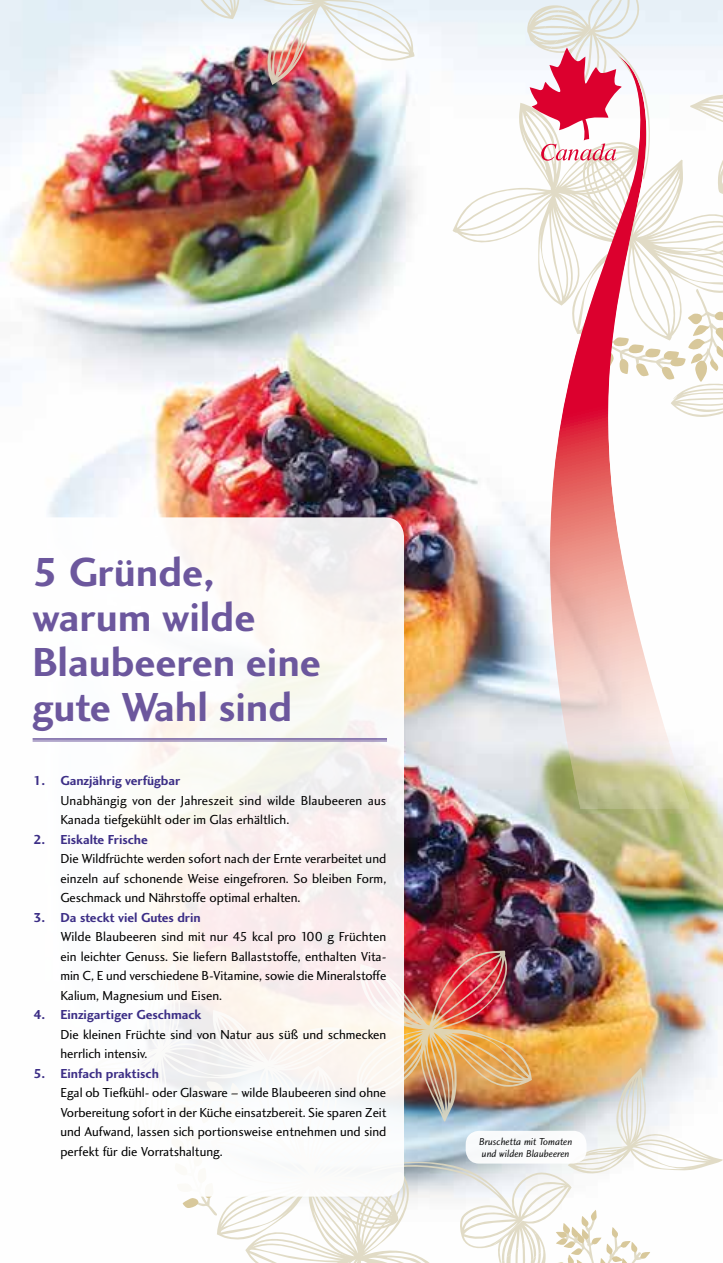
<style>
.page{position:relative;width:723px;height:1263px;background:#fff}
.page>*{position:absolute;margin:0;border:0;box-sizing:border-box;transform-origin:0 0}
.t1{font:42px/45px "Charlotte Sans Bold Plain";color:#6c579d}
.t2{font:13.5px/19.5px "Charlotte Sans Book Plain";color:#000;text-align:justify}
.t3{font:13.5px "Charlotte Sans Bold Plain";color:#3c2e86}
.t4{font:10.5px/12px "Charlotte Sans Book Italic Plain";color:#000}
</style>
<div class="page">
<img style="left:0;top:0;width:723px;height:951px">
<img style="left:184px;top:0;width:230px;height:85px">
<svg style="left:453px;top:0;width:270px;height:462px"></svg>
<svg style="left:549px;top:56px;width:140px;height:752px"></svg>
<img style="left:182px;top:951px;width:541px;height:312px">
<div style="left:21px;top:517px;width:383px;height:680px;background:linear-gradient(to right,#feffff,#f7f1ee);border-radius:19px"></div>
<hr style="left:33px;top:738px;width:354px;height:2px;background:#6c579d">
<hr style="left:33px;top:741px;width:354px;height:1px;background:#6c579d">
<div style="left:466px;top:1131px;width:120px;height:32px;background:#fff;border-radius:14px"></div>
<h1 class="t1" style="left:33px;top:549px;width:290px">5 Gründe, warum wilde<br>Blaubeeren eine gute Wahl sind</h1>
<p class="t3" style="left:33px;top:772px;width:148px">1. Ganzjährig verfügbar</p>
<p class="t2" style="left:60px;top:790px;width:327px">Unabhängig von der Jahreszeit sind wilde Blaubeeren aus<br>Kanada tiefgekühlt oder im Glas erhältlich.</p>
<p class="t3" style="left:33px;top:831px;width:116px">2. Eiskalte Frische</p>
<p class="t2" style="left:60px;top:849px;width:327px">Die Wildfrüchte werden sofort nach der Ernte verarbeitet und einzeln auf schonende Weise eingefroren. So bleiben Form, Geschmack und Nährstoffe optimal erhalten.</p>
<p class="t3" style="left:33px;top:909px;width:169px">3. Da steckt viel Gutes drin</p>
<p class="t2" style="left:60px;top:927px;width:327px">Wilde Blaubeeren sind mit nur 45 kcal pro 100 g Früchten ein leichter Genuss. Sie liefern Ballaststoffe, enthalten Vita&shy;min C, E und verschiedene B-Vitamine, sowie die Mineralstoffe Kalium, Magnesium und Eisen.</p>
<p class="t3" style="left:33px;top:1006px;width:170px">4. Einzigartiger Geschmack</p>
<p class="t2" style="left:60px;top:1024px;width:327px">Die kleinen Früchte sind von Natur aus süß und schmecken herrlich intensiv.</p>
<p class="t3" style="left:33px;top:1065px;width:127px">5. Einfach praktisch</p>
<p class="t2" style="left:60px;top:1082px;width:328px">Egal ob Tiefkühl- oder Glasware – wilde Blaubeeren sind ohne Vorbereitung sofort in der Küche einsatzbereit. Sie sparen Zeit und Aufwand, lassen sich portionsweise entnehmen und sind perfekt für die Vorratshaltung.</p>
<p class="t4" style="left:479px;top:1135px;width:95px">Bruschetta mit Tomaten und wilden Blaubeeren</p>
</div>
